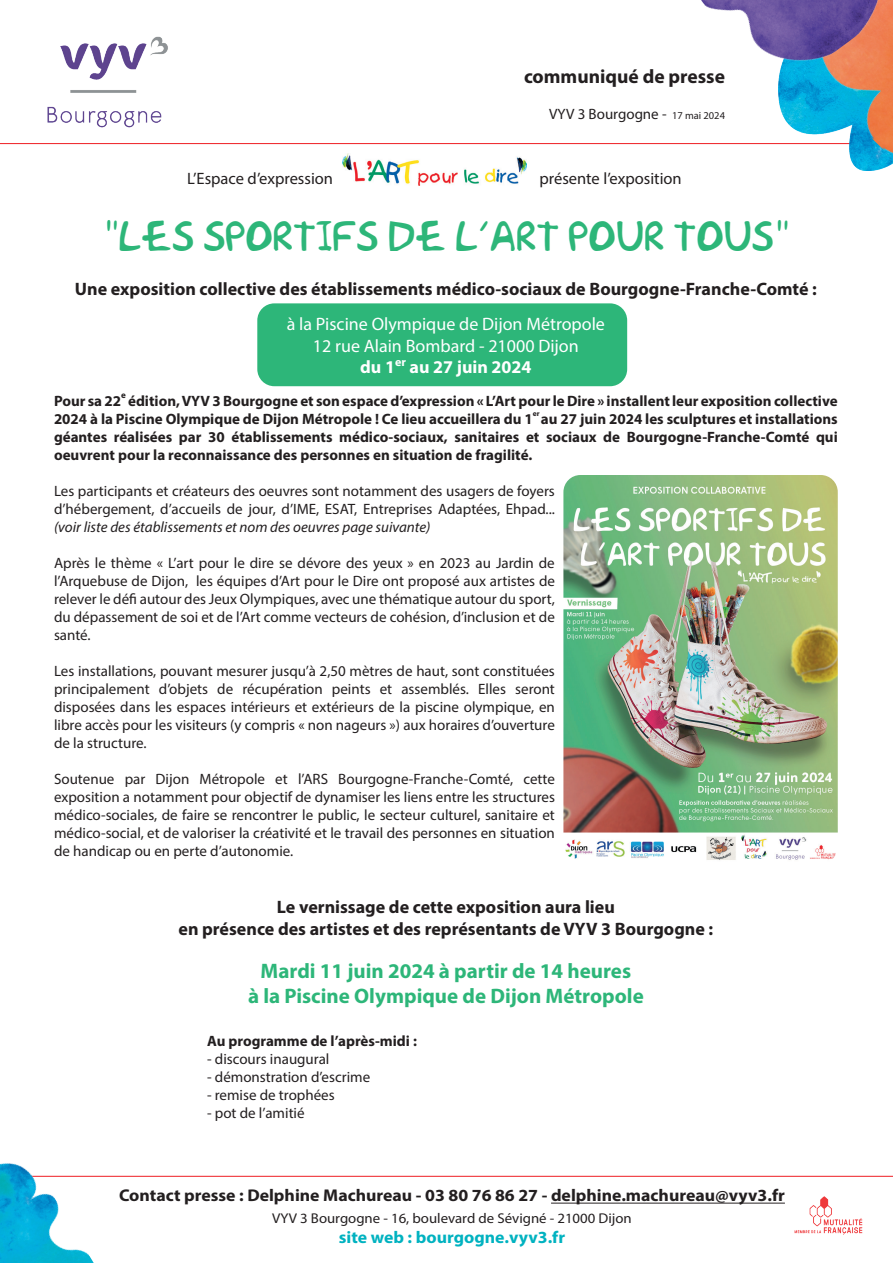
<style>
.page{position:relative;width:893px;height:1263px;background:#fff}
.page>*{position:absolute;margin:0;border:0;box-sizing:border-box;transform-origin:0 0}
.t1{font:37.5px "Akbar Plain";color:#2db679}
.t2{font:700 21px/25.2px "Myriad Pro";color:#2db679;text-align:center}
.t3{font:700 19.5px "Myriad Pro";color:#231f20}
.t4{font:700 18px/21.6px "Myriad Pro";color:#231f20;text-align:center}
.t5{font:18px/21.6px "Myriad Pro";color:#fff;text-align:center}
.t6{font:700 17.1px "Myriad Pro";color:#231f20;scale:1.04 1}
.t7{font:700 17.1px "Myriad Pro";color:#00b2c0;scale:1.04 1}
.t8{font:16.5px "Myriad Pro";color:#231f20}
.t9{font:15px/18px "Myriad Pro";color:#231f20;text-align:justify}
.t10{font:700 15px/18px "Myriad Pro";color:#231f20}
.t11{font:italic 15px "Myriad Pro";color:#231f20}
.t12{font:14.25px "Myriad Pro";color:#231f20;scale:1.04 1}
.t13{font:700 9px "Myriad Pro";color:#231f20}
.t14{font:700 7.5px "Myriad Pro";color:#231f20}
.s1{font-size:10.5px}
.s2{font-weight:700}
</style>
<div class="page">
<div style="left:257px;top:303px;width:370px;height:83px;background:#2db679;border-radius:17px"></div>
<img style="left:342px;top:153px;width:184px;height:32px">
<img style="left:563px;top:475px;width:275px;height:385px">
<hr style="left:0;top:143px;width:893px;height:1px;background:#ee1d23">
<img style="left:47px;top:36px;width:121px;height:92px">
<img style="left:779px;top:98px;width:114px;height:72px">
<img style="left:785px;top:98px;width:108px;height:61px">
<img style="left:701px;top:0;width:192px;height:98px">
<hr style="left:0;top:1176px;width:893px;height:1px;background:#ee1d23">
<hr style="left:551px;top:1203px;width:234px;height:1px;background:#231f20">
<img style="left:0;top:1163px;width:94px;height:100px">
<img style="left:784px;top:1196px;width:79px;height:39px">
<h3 class="t3" style="left:524px;top:63px;width:203px">communiqué de presse</h3>
<p class="t9" style="left:549px;top:104px;width:177px">VYV 3 Bourgogne - <span class="s1">17 mai 2024</span></p>
<p class="t8" style="left:187px;top:168px;width:147px">L’Espace d’expression</p>
<p class="t8" style="left:539px;top:168px;width:144px">présente l’exposition</p>
<h1 class="t1" style="left:103px;top:207px;width:687px">"LES SPORTIFS DE L’ART POUR TOUS"</h1>
<p class="t4" style="left:75px;top:277px;width:743px">Une exposition collective des établissements médico-sociaux de Bourgogne-Franche-Comté :</p>
<p class="t5" style="left:287px;top:313px;width:320px">à la Piscine Olympique de Dijon Métropole<br>12 rue Alain Bombard - 21000 Dijon<br><span class="s2">du 1</span><sup>er</sup> <span class="s2">au 27 juin 2024</span></p>
<p class="t10" style="left:54px;top:391px;width:69px">Pour sa 22</p>
<p class="t13" style="left:121px;top:389px;width:6px">e</p>
<p class="t10" style="left:54px;top:391px;width:785px;text-indent:74px">édition, VYV 3 Bourgogne et son espace d’expression « L’Art pour le Dire » installent leur exposition collective<br>2024 à la Piscine Olympique de Dijon Métropole ! Ce lieu accueillera du 1</p>
<p class="t14" style="left:533px;top:409px;width:8px">er</p>
<p class="t10" style="left:54px;top:409px;width:785px;text-align:justify;text-indent:487px">au 27 juin 2024 les sculptures et installations géantes réalisées par 30 établissements médico-sociaux, sanitaires et sociaux de Bourgogne-Franche-Comté qui oeuvrent pour la reconnaissance des personnes en situation de fragilité.</p>
<p class="t9" style="left:54px;top:481px;width:502px">Les participants et créateurs des oeuvres sont notamment des usagers de foyers d’hébergement, d’accueils de jour, d’IME, ESAT, Entreprises Adaptées, Ehpad...</p>
<p class="t11" style="left:54px;top:517px;width:378px">(voir liste des établissements et nom des oeuvres page suivante)</p>
<p class="t9" style="left:54px;top:553px;width:502px">Après le thème « L’art pour le dire se dévore des yeux » en 2023 au Jardin de l’Arquebuse de Dijon, les équipes d’Art pour le Dire ont proposé aux artistes de relever le défi autour des Jeux Olympiques, avec une thématique autour du sport, du dépassement de soi et de l’Art comme vecteurs de cohésion, d’inclusion et de santé.</p>
<p class="t9" style="left:54px;top:661px;width:502px">Les installations, pouvant mesurer jusqu’à 2,50 mètres de haut, sont constituées principalement d’objets de récupération peints et assemblés. Elles seront disposées dans les espaces intérieurs et extérieurs de la piscine olympique, en libre accès pour les visiteurs (y compris « non nageurs ») aux horaires d’ouverture de la structure.</p>
<p class="t9" style="left:54px;top:769px;width:502px">Soutenue par Dijon Métropole et l’ARS Bourgogne-Franche-Comté, cette exposition a notamment pour objectif de dynamiser les liens entre les structures médico-sociales, de faire se rencontrer le public, le secteur culturel, sanitaire et médico-social, et de valoriser la créativité et le travail des personnes en situation de handicap ou en perte d’autonomie.</p>
<p class="t4" style="left:178px;top:896px;width:536px">Le vernissage de cette exposition aura lieu<br>en présence des artistes et des représentants de VYV 3 Bourgogne :</p>
<h2 class="t2" style="left:248px;top:958px;width:397px">Mardi 11 juin 2024 à partir de 14 heures<br>à la Piscine Olympique de Dijon Métropole</h2>
<p class="t10" style="left:207px;top:1032px;width:211px">Au programme de l’après-midi :</p>
<p class="t9" style="left:207px;top:1050px;width:124px">- discours inaugural</p>
<p class="t9" style="left:207px;top:1068px;width:165px">- démonstration d’escrime</p>
<p class="t9" style="left:207px;top:1086px;width:129px">- remise de trophées</p>
<p class="t9" style="left:207px;top:1104px;width:99px">- pot de l’amitié</p>
<p class="t6" style="left:119px;top:1184px;width:642px">Contact presse : Delphine Machureau - 03 80 76 86 27 - delphine.machureau@vyv3.fr</p>
<p class="t12" style="left:272px;top:1209px;width:347px">VYV 3 Bourgogne - 16, boulevard de Sévigné - 21000 Dijon</p>
<p class="t7" style="left:339px;top:1226px;width:219px">site web : bourgogne.vyv3.fr</p>
</div>
